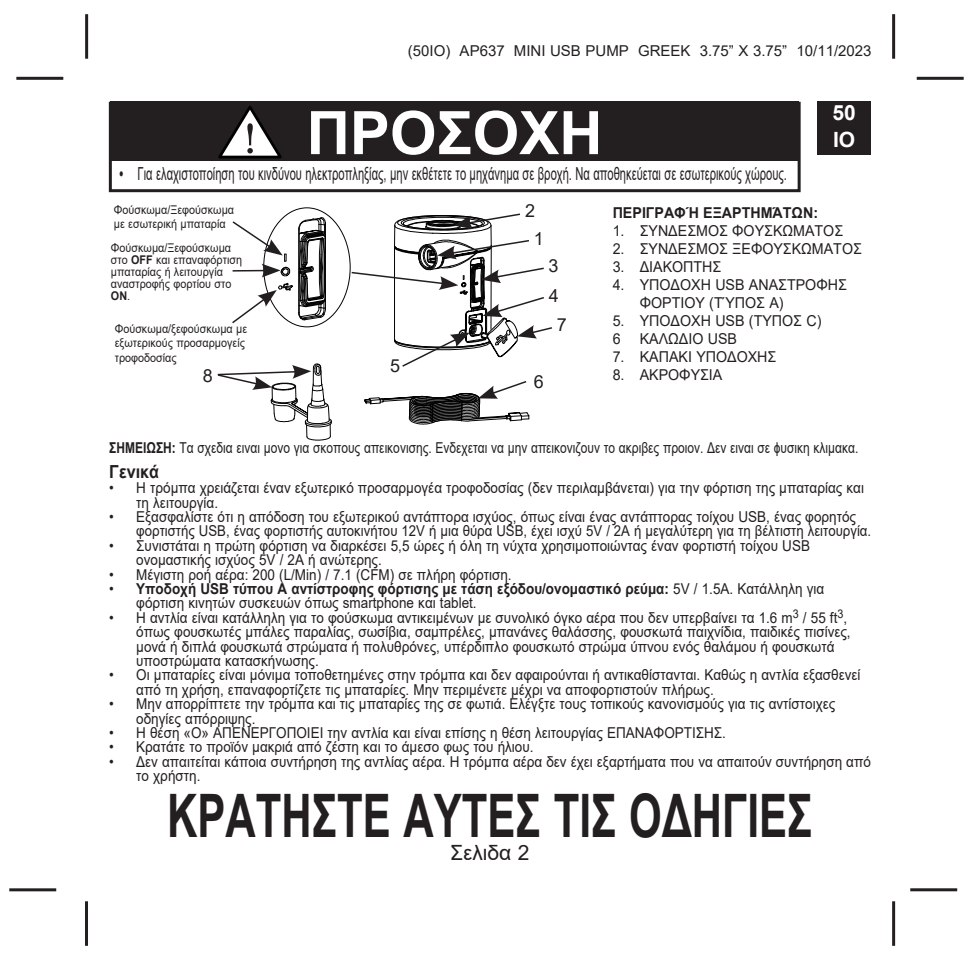
<style>
.page{position:relative;width:972px;height:972px;background:#fff}
.page>*{position:absolute;margin:0;border:0;box-sizing:border-box;transform-origin:0 0}
.t1{font:700 60px "Arial";color:#231f20;scale:.7 1}
.t2{font:700 60px "Arial";color:#fff}
.t3{font:21px "Arial";color:#231f20}
.t4{font:700 21px/27px "Arial";color:#fff}
.t5{font:18px "Arial";color:#231f20;scale:.62 1}
.t6{font:18px "Arial";color:#231f20}
.t7{font:700 18px "Arial";color:#231f20;scale:.9 1}
.t8{font:15px/14.4px "Arial";color:#231f20;scale:.9 1}
.t9{font:15px/18px "Arial";color:#231f20;scale:.95 1}
.t10{font:15px "Arial";color:#231f20;scale:.8 1}
.t11{font:15px "Arial";color:#231f20}
.t12{font:700 15px "Arial";color:#231f20;scale:.95 1}
.t13{font:12px/12px "Arial";color:#231f20;scale:.9 1}
.s1{font-weight:700}
</style>
<div class="page">
<hr style="left:16px;top:77px;width:47px;height:3px;background:#231f20">
<hr style="left:9px;top:888px;width:47px;height:3px;background:#231f20">
<hr style="left:917px;top:77px;width:47px;height:3px;background:#231f20">
<hr style="left:910px;top:888px;width:47px;height:3px;background:#231f20">
<hr style="left:85px;top:14px;width:3px;height:45px;background:#231f20">
<hr style="left:892px;top:14px;width:3px;height:45px;background:#231f20">
<hr style="left:85px;top:901px;width:3px;height:45px;background:#231f20">
<hr style="left:892px;top:901px;width:3px;height:45px;background:#231f20">
<div style="left:817px;top:101px;width:54px;height:54px;background:#231f20"></div>
<div style="left:109px;top:102px;width:692px;height:90px;border:3px solid #231f20"></div>
<div style="left:111px;top:102px;width:688px;height:59px;background:#231f20"></div>
<svg style="left:218px;top:106px;width:64px;height:52px"></svg>
<svg style="left:364px;top:381px;width:166px;height:44px"></svg>
<svg style="left:232px;top:217px;width:95px;height:108px"></svg>
<svg style="left:217px;top:363px;width:115px;height:78px"></svg>
<svg style="left:350px;top:213px;width:202px;height:154px"></svg>
<p class="t11" style="left:408px;top:40px;width:465px">(50IO) AP637 MINI USB PUMP GREEK 3.75” X 3.75” 10/11/2023</p>
<p class="t2" style="left:307px;top:91px;width:298px">ΠΡΟΣΟΧΗ</p>
<p class="t5" style="left:120px;top:162px;width:1078px"><span class="s1">•</span> Για ελαχιστοποίηση του κινδύνου ηλεκτροπληξίας, μην εκθέτετε το μηχάνημα σε βροχή. Να αποθηκεύεται σε εσωτερικούς χώρους.</p>
<h2 class="t4" style="left:833px;top:100px;width:25px">50<br>IO</h2>
<p class="t13" style="left:114px;top:202px;width:135px;line-height:14.4px">Φούσκωμα/Ξεφούσκωμα με εσωτερική μπαταρία</p>
<p class="t13" style="left:111px;top:241px;width:147px">Φούσκωμα/Ξεφούσκωμα στο <span class="s1">OFF</span> και επαναφόρτιση μπαταρίας ή λειτουργία αναστροφής φορτίου στο<br><span class="s1">ON</span>.</p>
<p class="t13" style="left:115px;top:322px;width:149px;line-height:14.4px">Φούσκωμα/ξεφούσκωμα με εξωτερικούς προσαρμογείς τροφοδοσίας</p>
<p class="t6" style="left:203px;top:363px;width:12px">8</p>
<p class="t6" style="left:390px;top:353px;width:12px">5</p>
<p class="t6" style="left:525px;top:198px;width:12px">2</p>
<p class="t6" style="left:534px;top:226px;width:12px">1</p>
<p class="t6" style="left:549px;top:254px;width:12px">3</p>
<p class="t6" style="left:549px;top:283px;width:12px">4</p>
<p class="t6" style="left:557px;top:312px;width:12px">7</p>
<p class="t6" style="left:534px;top:369px;width:12px">6</p>
<p class="t12" style="left:613px;top:202px;width:218px">ΠΕΡΙΓΡΑΦΉ ΕΞΑΡΤΗΜΆΤΩΝ:</p>
<p class="t9" style="left:613px;top:221px;width:244px">1. ΣΥΝΔΕΣΜΟΣ ΦΟΥΣΚΩΜΑΤΟΣ</p>
<p class="t9" style="left:613px;top:239px;width:264px">2. ΣΥΝΔΕΣΜΟΣ ΞΕΦΟΥΣΚΩΜΑΤΟΣ</p>
<p class="t9" style="left:613px;top:257px;width:116px">3. ΔΙΑΚΟΠΤΗΣ</p>
<p class="t9" style="left:640px;top:275px;width:220px;text-indent:-27px">4. ΥΠΟΔΟΧΗ USB ΑΝΑΣΤΡΟΦΗΣ<br>ΦΟΡΤΙΟΥ (ΤΎΠΟΣ Α)</p>
<p class="t9" style="left:613px;top:311px;width:221px">5. ΥΠΟΔΟΧΗ USB (ΤΥΠΟΣ C)</p>
<p class="t9" style="left:613px;top:329px;width:10px">6</p>
<p class="t9" style="left:640px;top:329px;width:104px">ΚΑΛΩΔΙΟ USB</p>
<p class="t9" style="left:613px;top:347px;width:174px">7. ΚΑΠΑΚΙ ΥΠΟΔΟΧΗΣ</p>
<p class="t9" style="left:613px;top:365px;width:117px">8. ΑΚΡΟΦΥΣΙΑ</p>
<p class="t10" style="left:109px;top:437px;width:938px"><span class="s1">ΣΗΜΕΙΩΣΗ:</span> Τα σχεδια ειναι μονο για σκοπους απεικονισης. Ενδεχεται να μην απεικονιζουν το ακριβες προιον. Δεν ειναι σε ϕυσικη κλιμακα.</p>
<p class="t7" style="left:109px;top:459px;width:57px">Γενικά</p>
<p class="t8" style="left:136px;top:481px;width:810px;text-indent:-27px">• Η τρόμπα χρειάζεται έναν εξωτερικό προσαρμογέα τροφοδοσίας (δεν περιλαμβάνεται) για την φόρτιση της μπαταρίας και τη λειτουργία.</p>
<p class="t8" style="left:136px;top:510px;width:818px;text-indent:-27px">• Εξασφαλίστε ότι η απόδοση του εξωτερικού αντάπτορα ισχύος, όπως είναι ένας αντάπτορας τοίχου USB, ένας φορητός φορτιστής USB, ένας φορτιστής αυτοκινήτου 12V ή μια θύρα USB, έχει ισχύ 5V / 2A ή μεγαλύτερη για τη βέλτιστη λειτουργία.</p>
<p class="t8" style="left:136px;top:538px;width:750px;text-indent:-27px">• Συνιστάται η πρώτη φόρτιση να διαρκέσει 5,5 ώρες ή όλη τη νύχτα χρησιμοποιώντας έναν φορτιστή τοίχου USB ονομαστικής ισχύος 5V / 2A ή ανώτερης.</p>
<p class="t8" style="left:109px;top:567px;width:449px">• Μέγιστη ροή αέρα: 200 (L/Min) / 7.1 (CFM) σε πλήρη φόρτιση.</p>
<p class="t8" style="left:136px;top:582px;width:766px;text-indent:-27px">• <span class="s1">Υποδοχή USB τύπου Α αντίστροφης φόρτισης με τάση εξόδου/ονομαστικό ρεύμα:</span> 5V / 1.5A. Κατάλληλη για φόρτιση κινητών συσκευών όπως smartphone και tablet.</p>
<p class="t8" style="left:109px;top:610px;width:825px;text-align:right">• Η αντλία είναι κατάλληλη για το φούσκωμα αντικειμένων με συνολικό όγκο αέρα που δεν υπερβαίνει τα 1.6 m<sup>3</sup> / 55 ft<sup>3</sup>, όπως φουσκωτές μπάλες παραλίας, σωσίβια, σαμπρέλες, μπανάνες θαλάσσης, φουσκωτά παιχνίδια, παιδικές πισίνες,</p>
<p class="t8" style="left:136px;top:639px;width:777px">μονά ή διπλά φουσκωτά στρώματα ή πολυθρόνες, υπέρδιπλο φουσκωτό στρώμα ύπνου ενός θαλάμου ή φουσκωτά υποστρώματα κατασκήνωσης.</p>
<p class="t8" style="left:136px;top:668px;width:806px;text-indent:-27px">• Οι μπαταρίες είναι μόνιμα τοποθετημένες στην τρόμπα και δεν αφαιρούνται ή αντικαθίστανται. Καθώς η αντλία εξασθενεί από τη χρήση, επαναφορτίζετε τις μπαταρίες. Μην περιμένετε μέχρι να αποφορτιστούν πλήρως.</p>
<p class="t8" style="left:136px;top:697px;width:778px;text-indent:-27px">• Μην απορρίπτετε την τρόμπα και τις μπαταρίες της σε φωτιά. Ελέγξτε τους τοπικούς κανονισμούς για τις αντίστοιχες οδηγίες απόρριψης.</p>
<p class="t8" style="left:109px;top:726px;width:687px">• Η θέση «O» ΑΠΕΝΕΡΓΟΠΟΙΕΙ την αντλία και είναι επίσης η θέση λειτουργίας ΕΠΑΝΑΦΟΡΤΙΣΗΣ.</p>
<p class="t8" style="left:109px;top:740px;width:473px">• Κρατάτε το προϊόν μακριά από ζέστη και το άμεσο φως του ήλιου.</p>
<p class="t8" style="left:109px;top:754px;width:848px">• Δεν απαιτείται κάποια συντήρηση της αντλίας αέρα. Η τρόμπα αέρα δεν έχει εξαρτήματα που να απαιτούν συντήρηση από</p>
<p class="t8" style="left:136px;top:769px;width:73px">το χρήστη.</p>
<h1 class="t1" style="left:167px;top:773px;width:923px">ΚΡΑΤΗΣΤΕ ΑΥΤΕΣ ΤΙΣ ΟΔΗΓΙΕΣ</h1>
<h2 class="t3" style="left:450px;top:839px;width:81px">Σελιδα 2</h2>
</div>
